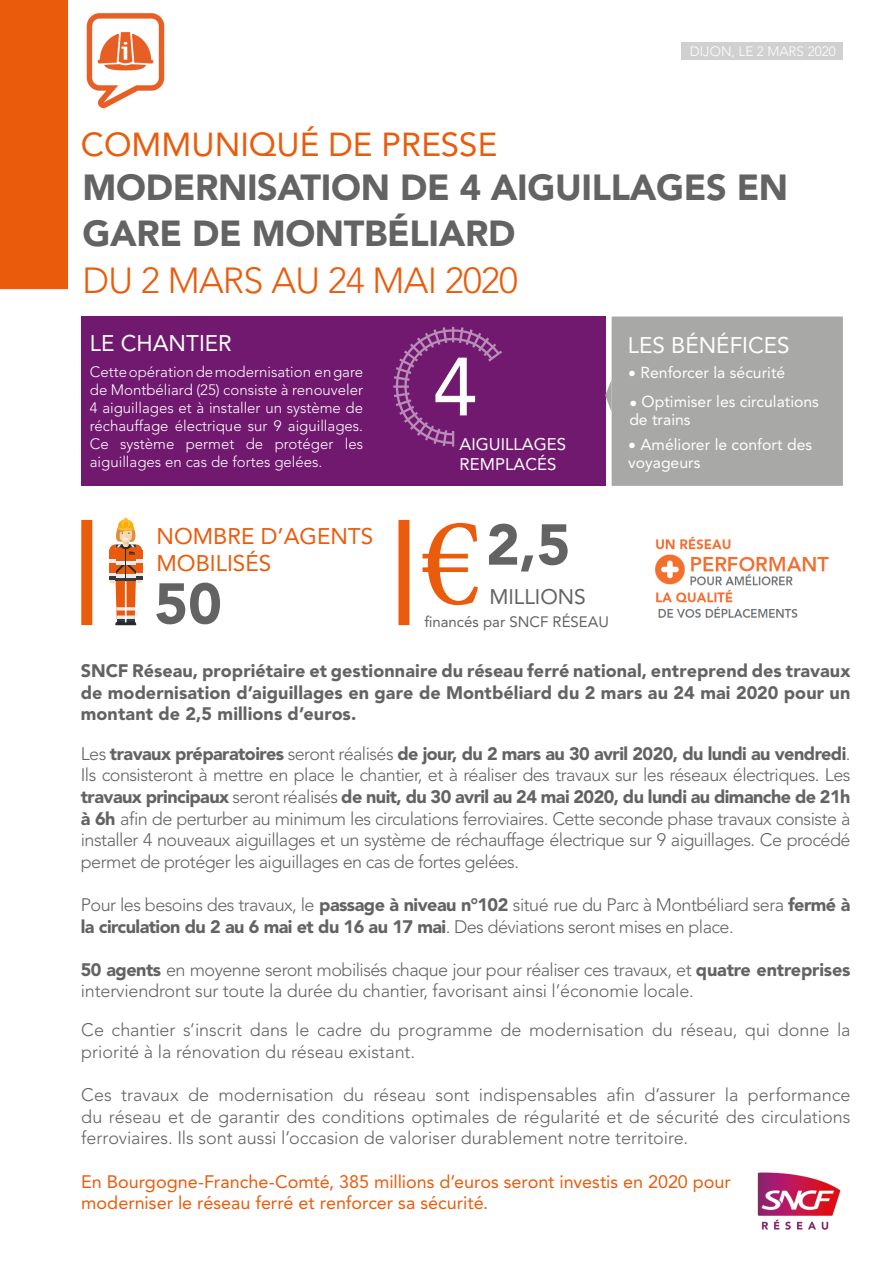
<style>
.page{position:relative;width:893px;height:1263px;background:#fff}
.page>*{position:absolute;margin:0;border:0;box-sizing:border-box;transform-origin:0 0}
.t1{font:126.9px "Minion Pro";color:#ea5b0b}
.t2{font:81.6px "Avenir LT Std";color:#fff}
.t3{font:900 57px "Avenir LT Std";color:#646363}
.t4{font:900 36px/46.5px "Avenir LT Std";letter-spacing:-.01em;color:#646363}
.t5{font:300 36px "Avenir LT Std";letter-spacing:-.02em;color:#ea5b0b}
.t6{font:33px "Avenir LT Std";color:#ea5b0b}
.t7{font:22.5px/27px "Avenir LT Std";color:#ea5b0b}
.t8{font:22.5px "Avenir LT Std";color:#fff}
.t9{font:21px "Avenir LT Std";color:#646363}
.t10{font:300 18px/21.6px "Avenir LT Std";letter-spacing:-.01em;color:#646363;text-align:justify}
.t11{font:900 18px/21.6px "Avenir LT Std";letter-spacing:.005em;color:#646363;text-align:justify}
.t12{font:300 18px/21.6px "Avenir LT Std";letter-spacing:-.03em;color:#646363}
.t13{font:18px/21.6px "Avenir LT Std";color:#ea5b0b}
.t14{font:16.8px/20.1px "Avenir LT Std";color:#fff}
.t15{font:15.75px/18px "Avenir LT Std";color:#fff}
.t16{font:300 15px/18px "Avenir LT Std";color:#fff;text-align:justify}
.t17{font:15px "Avenir LT Std";color:#646363}
.t18{font:300 13.5px "Avenir LT Std";color:#fff}
.s1{font-weight:900}
</style>
<div class="page">
<div style="left:0;top:0;width:68px;height:289px;background:#ea5b0b"></div>
<img style="left:86px;top:13px;width:79px;height:96px">
<div style="left:681px;top:43px;width:162px;height:17px;background:#d0d0d0"></div>
<img style="left:757px;top:1172px;width:84px;height:58px">
<img style="left:654px;top:536px;width:175px;height:82px">
<div style="left:81px;top:317px;width:524px;height:169px;background:#71196f"></div>
<svg style="left:393px;top:327px;width:109px;height:119px"></svg>
<div style="left:605px;top:317px;width:238px;height:169px;background:#a8a8a7"></div>
<svg style="left:109px;top:518px;width:33px;height:107px"></svg>
<div style="left:81px;top:520px;width:11px;height:105px;background:#ea5b0b;border:2px solid #ea5b0b"></div>
<div style="left:398px;top:520px;width:11px;height:105px;background:#ea5b0b;border:2px solid #ea5b0b"></div>
<p class="t18" style="left:690px;top:43px;width:147px">DIJON, LE 2 MARS 2020</p>
<h3 class="t6" style="left:81px;top:125px;width:418px">COMMUNIQUÉ DE PRESSE</h3>
<h3 class="t4" style="left:83px;top:164px;width:707px">MODERNISATION DE 4 AIGUILLAGES EN<br>GARE DE MONTBÉLIARD</h3>
<h3 class="t5" style="left:83px;top:259px;width:437px">DU 2 MARS AU 24 MAI 2020</h3>
<p class="t8" style="left:90px;top:330px;width:144px">LE CHANTIER</p>
<p class="t16" style="left:90px;top:363px;width:275px">Cette opération de modernisation en gare de Montbéliard (25) consiste à renouveler 4 aiguillages et à installer un système de réchauffage électrique sur 9 aiguillages.<br>Ce système permet de protéger les aiguillages en cas de fortes gelées.</p>
<p class="t7" style="left:157px;top:522px;width:218px">NOMBRE D’AGENTS<br>MOBILISÉS</p>
<h3 class="t3" style="left:154px;top:569px;width:69px">50</h3>
<h2 class="t2" style="left:433px;top:340px;width:47px">4</h2>
<p class="t14" style="left:460px;top:434px;width:108px">AIGUILLAGES<br>REMPLACÉS</p>
<h1 class="t1" style="left:420px;top:478px;width:62px">€</h1>
<p class="t17" style="left:424px;top:613px;width:186px">financés par SNCF RÉSEAU</p>
<h3 class="t3" style="left:486px;top:510px;width:86px">2,5</h3>
<p class="t9" style="left:489px;top:584px;width:98px">MILLIONS</p>
<p class="t8" style="left:628px;top:332px;width:163px">LES BÉNÉFICES</p>
<p class="t15" style="left:628px;top:363px;width:159px">• Renforcer la sécurité</p>
<p class="t15" style="left:629px;top:393px;width:191px">• Optimiser les circulations de trains</p>
<p class="t15" style="left:628px;top:436px;width:185px">• Améliorer le confort des voyageurs</p>
<p class="t11" style="left:81px;top:660px;width:771px">SNCF Réseau, propriétaire et gestionnaire du réseau ferré national, entreprend des travaux de modernisation d’aiguillages en gare de Montbéliard du 2 mars au 24 mai 2020 pour un montant de 2,5 millions d’euros.</p>
<p class="t10" style="left:81px;top:743px;width:771px">Les <span class="s1">travaux préparatoires</span> seront réalisés <span class="s1">de jour, du 2 mars au 30 avril 2020, du lundi au vendredi</span>.<br>Ils consisteront à mettre en place le chantier, et à réaliser des travaux sur les réseaux électriques. Les <span class="s1">travaux principaux</span> seront réalisés <span class="s1">de nuit, du 30 avril au 24 mai 2020, du lundi au dimanche de 21h à 6h</span> afin de perturber au minimum les circulations ferroviaires. Cette seconde phase travaux consiste à installer 4 nouveaux aiguillages et un système de réchauffage électrique sur 9 aiguillages. Ce procédé permet de protéger les aiguillages en cas de fortes gelées.</p>
<p class="t12" style="left:81px;top:894px;width:771px">Pour les besoins des travaux, le <span class="s1">passage à niveau n°102</span> situé rue du Parc à Montbéliard sera <span class="s1">fermé à la circulation du 2 au 6 mai et du 16 au 17 mai</span>. Des déviations seront mises en place.</p>
<p class="t10" style="left:81px;top:959px;width:771px"><span class="s1">50 agents</span> en moyenne seront mobilisés chaque jour pour réaliser ces travaux, et <span class="s1">quatre entreprises </span>interviendront sur toute la durée du chantier, favorisant ainsi l’économie locale.</p>
<p class="t10" style="left:81px;top:1019px;width:771px">Ce chantier s’inscrit dans le cadre du programme de modernisation du réseau, qui donne la priorité à la rénovation du réseau existant.</p>
<p class="t10" style="left:81px;top:1084px;width:771px">Ces travaux de modernisation du réseau sont indispensables afin d’assurer la performance du réseau et de garantir des conditions optimales de régularité et de sécurité des circulations ferroviaires. Ils sont aussi l’occasion de valoriser durablement notre territoire.</p>
<p class="t13" style="left:81px;top:1171px;width:651px">En Bourgogne-Franche-Comté, 385 millions d’euros seront investis en 2020 pour moderniser le réseau ferré et renforcer sa sécurité.</p>
</div>
